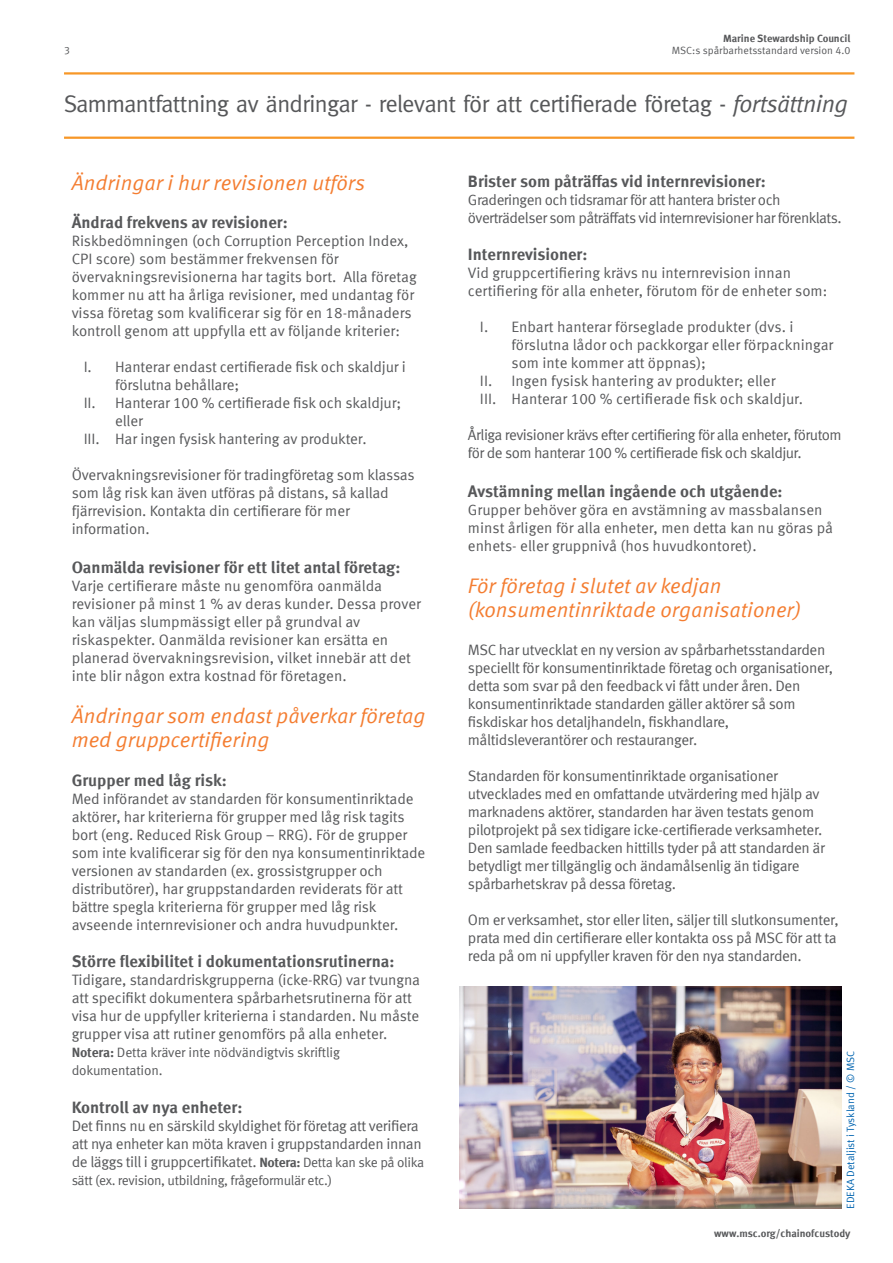
<style>
.page{position:relative;width:893px;height:1263px;background:#fff}
.page>*{position:absolute;margin:0;border:0;box-sizing:border-box;transform-origin:0 0}
.t1{font:24px "Meta";letter-spacing:-.025em;color:#57585a}
.t2{font:21px/24px "Meta Offc Pro Norm Ita";color:#f47d31}
.t3{font:700 16.5px "Meta Offc Pro";color:#57585a}
.t4{font:15px/18px "Meta Offc Pro Norm";letter-spacing:-.015em;color:#57585a}
.t5{font:15px/18px "Meta Offc Pro Norm";letter-spacing:-.035em;color:#57585a}
.t6{font:13.5px/18px "Meta Offc Pro Norm";letter-spacing:-.02em;color:#57585a}
.t7{font:700 10.5px "Meta Offc Pro";letter-spacing:-.005em;color:#57585a}
.t8{font:10.5px "Meta Offc Pro Norm";color:#57585a}
.t9{font:10.5px "Meta Offc Pro Norm";color:#0164b0}
.s1{font-family:"Meta Offc Pro Norm Ita"}
.s2{font-family:"Meta Offc Pro";font-weight:700}
.s3{font-family:"Meta Offc Pro";font-weight:700;font-size:13.5px}
.s4{font-size:13.5px}
</style>
<div class="page">
<hr style="left:64px;top:72px;width:790px;height:3px;background:#f79727">
<hr style="left:64px;top:137px;width:790px;height:2px;background:#f79727">
<img style="left:459px;top:986px;width:382px;height:223px">
<p class="t7" style="left:723px;top:31px;width:129px">Marine Stewardship Council</p>
<p class="t8" style="left:64px;top:43px;width:7px">3</p>
<p class="t8" style="left:672px;top:43px;width:180px">MSC:s spårbarhetsstandard version 4.0</p>
<h1 class="t1" style="left:64px;top:90px;width:786px">Sammantfattning av ändringar - relevant för att certifierade företag - <span class="s1">fortsättning</span></h1>
<h2 class="t2" style="left:72px;top:170px;width:295px">Ändringar i hur revisionen utförs</h2>
<p class="t3" style="left:72px;top:209px;width:218px">Ändrad frekvens av revisioner:</p>
<p class="t4" style="left:72px;top:230px;width:347px">Riskbedömningen (och Corruption Perception Index, CPI score) som bestämmer frekvensen för övervakningsrevisionerna har tagits bort. Alla företag kommer nu att ha årliga revisioner, med undantag för vissa företag som kvalificerar sig för en 18-månaders kontroll genom att uppfylla ett av följande kriterier:</p>
<p class="t4" style="left:84px;top:356px;width:324px">I. Hanterar endast certifierade fisk och skaldjur i</p>
<p class="t4" style="left:115px;top:374px;width:126px">förslutna behållare;</p>
<p class="t4" style="left:84px;top:392px;width:319px">II. Hanterar 100 % certifierade fisk och skaldjur;</p>
<p class="t4" style="left:115px;top:410px;width:29px">eller</p>
<p class="t4" style="left:84px;top:428px;width:284px">III. Har ingen fysisk hantering av produkter.</p>
<p class="t4" style="left:72px;top:464px;width:344px">Övervakningsrevisioner för tradingföretag som klassas som låg risk kan även utföras på distans, så kallad fjärrevision. Kontakta din certifierare för mer information.</p>
<p class="t3" style="left:72px;top:554px;width:330px">Oanmälda revisioner för ett litet antal företag:</p>
<p class="t4" style="left:72px;top:575px;width:351px">Varje certifierare måste nu genomföra oanmälda revisioner på minst 1 % av deras kunder. Dessa prover kan väljas slumpmässigt eller på grundval av riskaspekter. Oanmälda revisioner kan ersätta en planerad övervakningsrevision, vilket innebär att det inte blir någon extra kostnad för företagen.</p>
<h2 class="t2" style="left:72px;top:702px;width:355px">Ändringar som endast påverkar företag med gruppcertifiering</h2>
<p class="t3" style="left:72px;top:767px;width:157px">Grupper med låg risk:</p>
<p class="t4" style="left:72px;top:788px;width:355px">Med införandet av standarden för konsumentinriktade aktörer, har kriterierna för grupper med låg risk tagits bort (eng. Reduced Risk Group – RRG). För de grupper som inte kvalificerar sig för den nya konsumentinriktade versionen av standarden (ex. grossistgrupper och distributörer), har gruppstandarden reviderats för att bättre spegla kriterierna för grupper med låg risk avseende internrevisioner och andra huvudpunkter.</p>
<p class="t3" style="left:72px;top:949px;width:324px">Större flexibilitet i dokumentationsrutinerna:</p>
<p class="t4" style="left:72px;top:970px;width:350px">Tidigare, standardriskgrupperna (icke-RRG) var tvungna att specifikt dokumentera spårbarhetsrutinerna för att visa hur de uppfyller kriterierna i standarden. Nu måste grupper visa att rutiner genomförs på alla enheter.</p>
<p class="t6" style="left:72px;top:1043px;width:270px"><span class="s2">Notera:</span> Detta kräver inte nödvändigtvis skriftlig dokumentation.</p>
<p class="t3" style="left:72px;top:1094px;width:172px">Kontroll av nya enheter:</p>
<p class="t4" style="left:72px;top:1115px;width:354px">Det finns nu en särskild skyldighet för företag att verifiera att nya enheter kan möta kraven i gruppstandarden innan de läggs till i gruppcertifikatet. <span class="s3">Notera:</span> <span class="s4">Detta kan ske på olika</span></p>
<p class="t6" style="left:72px;top:1170px;width:262px">sätt (ex. revision, utbildning, frågeformulär etc.)</p>
<p class="t3" style="left:468px;top:168px;width:299px">Brister som påträffas vid internrevisioner:</p>
<p class="t5" style="left:468px;top:190px;width:375px">Graderingen och tidsramar för att hantera brister och överträdelser som påträffats vid internrevisioner har förenklats.</p>
<p class="t3" style="left:468px;top:242px;width:121px">Internrevisioner:</p>
<p class="t4" style="left:468px;top:263px;width:361px">Vid gruppcertifiering krävs nu internrevision innan certifiering för alla enheter, förutom för de enheter som:</p>
<p class="t4" style="left:480px;top:317px;width:315px">I. Enbart hanterar förseglade produkter (dvs. i</p>
<p class="t4" style="left:511px;top:335px;width:323px">förslutna lådor och packkorgar eller förpackningar</p>
<p class="t4" style="left:511px;top:353px;width:196px">som inte kommer att öppnas);</p>
<p class="t4" style="left:480px;top:371px;width:297px">II. Ingen fysisk hantering av produkter; eller</p>
<p class="t4" style="left:480px;top:389px;width:325px">III. Hanterar 100 % certifierade fisk och skaldjur.</p>
<p class="t5" style="left:468px;top:425px;width:375px">Årliga revisioner krävs efter certifiering för alla enheter, förutom för de som hanterar 100 % certifierade fisk och skaldjur.</p>
<p class="t3" style="left:468px;top:479px;width:316px">Avstämning mellan ingående och utgående:</p>
<p class="t4" style="left:468px;top:500px;width:367px">Grupper behöver göra en avstämning av massbalansen minst årligen för alla enheter, men detta kan nu göras på enhets- eller gruppnivå (hos huvudkontoret).</p>
<h2 class="t2" style="left:468px;top:573px;width:335px">För företag i slutet av kedjan (konsumentinriktade organisationer)</h2>
<p class="t4" style="left:468px;top:640px;width:367px">MSC har utvecklat en ny version av spårbarhetsstandarden speciellt för konsumentinriktade företag och organisationer, detta som svar på den feedback vi fått under åren. Den konsumentinriktade standarden gäller aktörer så som fiskdiskar hos detaljhandeln, fiskhandlare, måltidsleverantörer och restauranger.</p>
<p class="t4" style="left:468px;top:766px;width:358px">Standarden för konsumentinriktade organisationer utvecklades med en omfattande utvärdering med hjälp av marknadens aktörer, standarden har även testats genom pilotprojekt på sex tidigare icke-certifierade verksamheter.<br>Den samlade feedbacken hittills tyder på att standarden är betydligt mer tillgänglig och ändamålsenlig än tidigare spårbarhetskrav på dessa företag.</p>
<p class="t4" style="left:468px;top:910px;width:372px">Om er verksamhet, stor eller liten, säljer till slutkonsumenter, prata med din certifierare eller kontakta oss på MSC för att ta reda på om ni uppfyller kraven för den nya standarden.</p>
<p class="t9" style="left:843px;top:1209px;width:159px;rotate:-90deg">EDEKA Detaljist i Tyskland / © MSC</p>
<p class="t7" style="left:714px;top:1225px;width:138px">www.msc.org/chainofcustody</p>
</div>
